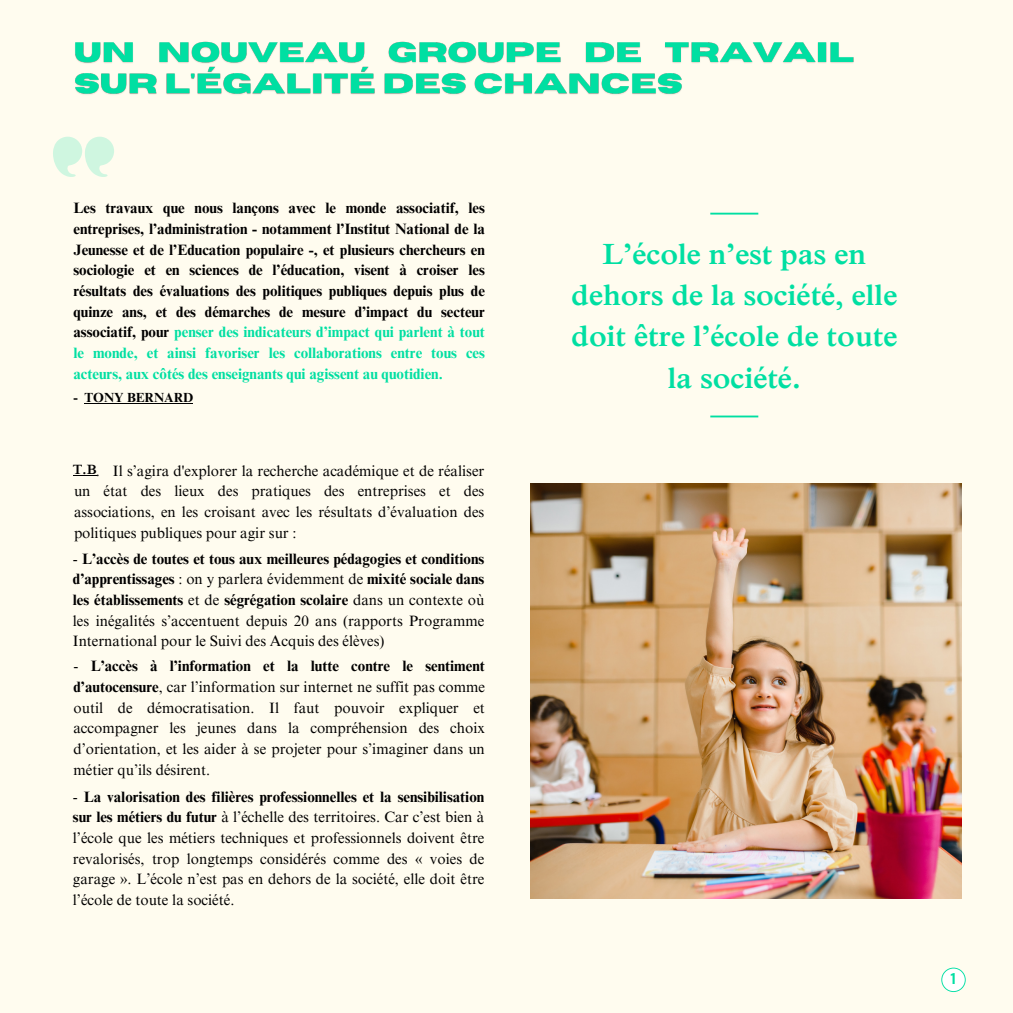
<style>
.page{position:relative;width:1013px;height:1013px;background:#fff}
.page>*{position:absolute;margin:0;border:0;box-sizing:border-box;transform-origin:0 0}
.t1{font:600 29.88px/41.2px "Times NRMT Pro";color:#00dfa2;text-align:center}
.t2{font:700 15.62px "DM Sans";color:#00dfa2}
.t3{font:15px/20.6px "Times NRMT Pro";color:#000;text-align:justify}
.t4{font:700 15px/20.6px "Times NRMT Pro";color:#000;text-align:justify}
.t5{font:600 13.75px "Times NRMT Pro";color:#000}
.t6{font:700 13.25px "Times NRMT Pro";color:#000}
.s1{color:#00dfa2}
.s2{font-weight:700}
</style>
<div class="page">
<div style="left:0;top:0;width:1012px;height:1012px;background:#fffcef"></div>
<svg style="left:53px;top:137px;width:61px;height:40px"></svg>
<img style="left:530px;top:483px;width:431px;height:415px">
<hr style="left:710px;top:213px;width:48px;height:1px;background:#00dfa2">
<hr style="left:710px;top:415px;width:48px;height:2px;background:#00dfa2">
<svg style="left:941px;top:967px;width:24px;height:25px"></svg>
<svg style="left:73px;top:475px;width:23px;height:1px"></svg>
<hr style="left:84px;top:403px;width:109px;height:1px;background:#000">
<img style="left:75px;top:41px;width:779px;height:54px">
<h4 class="t4" style="left:73px;top:200px;width:413px">Les travaux que nous lançons avec le monde associatif, les entreprises, l’administration - notamment l’Institut National de la Jeunesse et de l’Education populaire -, et plusieurs chercheurs en sociologie et en sciences de l’éducation, visent à croiser les résultats des évaluations des politiques publiques depuis plus de quinze ans, et des démarches de mesure d’impact du secteur associatif, pour <span class="s1">penser des indicateurs d’impact qui parlent à tout le monde, et ainsi favoriser les collaborations entre tous ces acteurs, aux côtés des enseignants qui agissent au quotidien.</span></h4>
<h4 class="t6" style="left:73px;top:392px;width:121px">- TONY BERNARD</h4>
<h3 class="t5" style="left:73px;top:464px;width:25px">T.B</h3>
<p class="t3" style="left:74px;top:462px;width:412px;text-indent:22px">. Il s’agira d'explorer la recherche académique et de réaliser un état des lieux des pratiques des entreprises et des associations, en les croisant avec les résultats d’évaluation des politiques publiques pour agir sur :</p>
<h4 class="t3" style="left:73px;top:550px;width:413px">- <span class="s2">L’accès de toutes et tous aux meilleures pédagogies et conditions d’apprentissages</span> : on y parlera évidemment de <span class="s2">mixité sociale dans les établissements</span> et de <span class="s2">ségrégation scolaire</span> dans un contexte où les inégalités s’accentuent depuis 20 ans (rapports Programme International pour le Suivi des Acquis des élèves)</h4>
<h4 class="t3" style="left:73px;top:657px;width:413px">- <span class="s2">L’accès à l’information et la lutte contre le sentiment d’autocensure</span>, car l’information sur internet ne suffit pas comme outil de démocratisation. Il faut pouvoir expliquer et accompagner les jeunes dans la compréhension des choix d’orientation, et les aider à se projeter pour s’imaginer dans un métier qu’ils désirent.</h4>
<h1 class="t3" style="left:73px;top:788px;width:413px">- <span class="s2">La valorisation des filières professionnelles et la sensibilisation sur les métiers du futur</span> à l’échelle des territoires. Car c’est bien à l’école que les métiers techniques et professionnels doivent être revalorisés, trop longtemps considérés comme des « voies de garage ». L’école n’est pas en dehors de la société, elle doit être l’école de toute la société.</h1>
<h2 class="t1" style="left:571px;top:237px;width:327px">L’école n’est pas en dehors de la société, elle doit être l’école de toute la société.</h2>
<p class="t2" style="left:950px;top:968px;width:7px">1</p>
</div>
